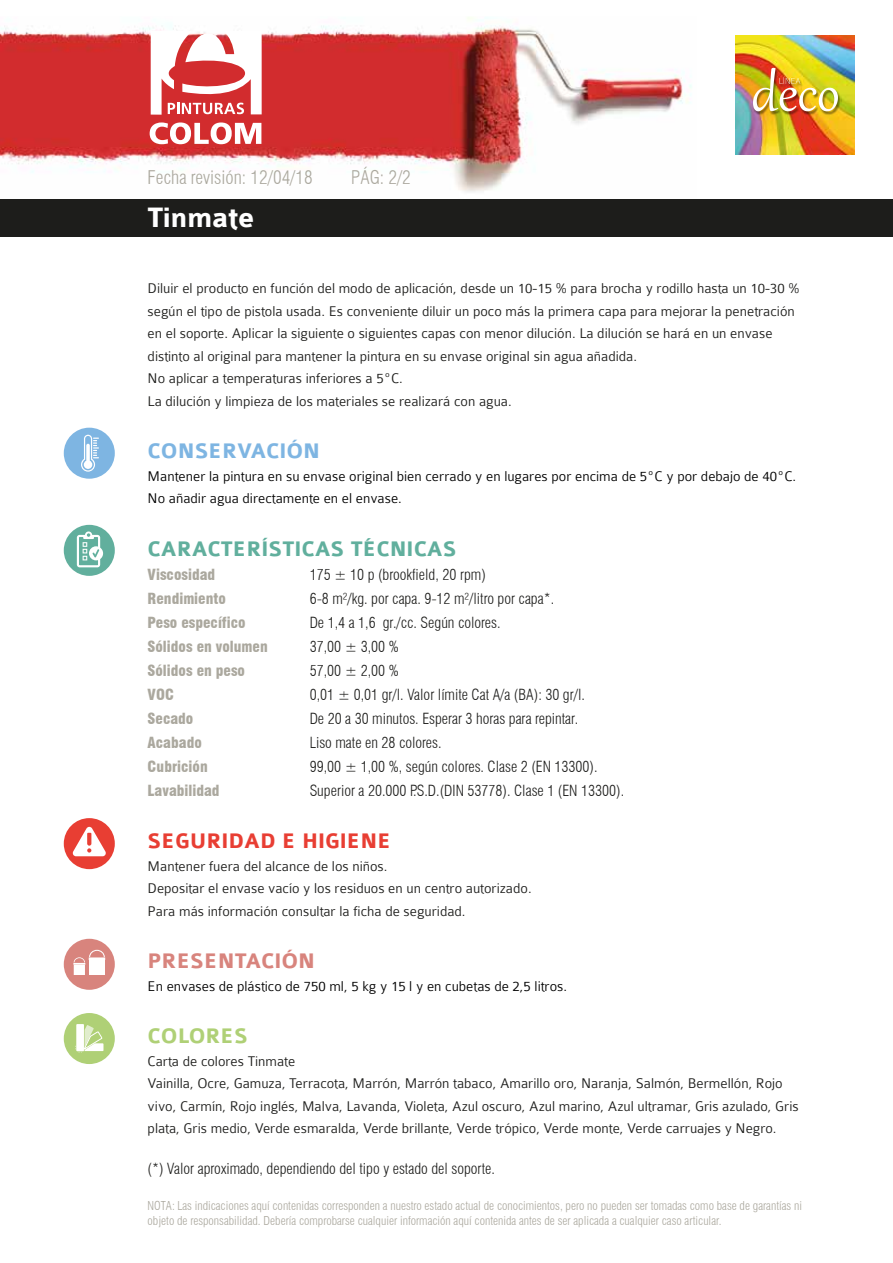
<style>
.page{position:relative;width:893px;height:1263px;background:#fff}
.page>*{position:absolute;margin:0;border:0;box-sizing:border-box;transform-origin:0 0}
.t1{font:700 30px "Colaborate";color:#fff}
.t2{font:700 22.5px "Colaborate";color:#61af9d}
.t3{font:700 22.5px "Colaborate";color:#e83e33}
.t4{font:700 22.5px "Colaborate";color:#7eb5e2}
.t5{font:700 22.5px "Colaborate";color:#d8847d}
.t6{font:700 22.5px "Colaborate";color:#afd076}
.t7{font:300 condensed 18.45px "Swiss 721 BT";color:#aba89e}
.t8{font:300 15px/22.5px "Colaborate";color:#1d1d1b}
.t9{font:300 condensed 15px "Swiss 721 BT";color:#1d1d1b}
.t10{font:300 15px/22.5px "Colaborate";color:#000}
.t11{font:900 condensed 15px "Swiss 721 BT";color:#aba89e}
.t12{font:300 condensed 12px/14.4px "Swiss 721 BT";color:#aba89e}
</style>
<div class="page">
<img style="left:735px;top:36px;width:119px;height:119px">
<img style="left:0;top:17px;width:692px;height:175px">
<svg style="left:150px;top:122px;width:111px;height:22px"></svg>
<svg style="left:151px;top:24px;width:111px;height:91px"></svg>
<div style="left:0;top:199px;width:893px;height:38px;background:#1d1d1b"></div>
<div style="left:64px;top:525px;width:51px;height:51px;background:#61af9d;border-radius:50%"></div>
<svg style="left:77px;top:531px;width:26px;height:36px"></svg>
<div style="left:64px;top:428px;width:51px;height:51px;background:#7eb5e2;border-radius:50%"></div>
<svg style="left:81px;top:435px;width:18px;height:37px"></svg>
<div style="left:64px;top:939px;width:51px;height:51px;background:#d8847d;border-radius:50%"></div>
<svg style="left:73px;top:950px;width:32px;height:25px"></svg>
<img style="left:752px;top:67px;width:90px;height:48px">
<img style="left:753px;top:68px;width:85px;height:43px">
<div style="left:64px;top:1013px;width:51px;height:51px;background:#afd076;border-radius:50%"></div>
<svg style="left:75px;top:1025px;width:28px;height:28px"></svg>
<div style="left:64px;top:818px;width:51px;height:51px;background:#e83e33;border-radius:50%"></div>
<svg style="left:73px;top:827px;width:33px;height:29px"></svg>
<p class="t7" style="left:148px;top:166px;width:167px">Fecha revisión: 12/04/18</p>
<p class="t7" style="left:351px;top:166px;width:61px">PÁG: 2/2</p>
<h1 class="t1" style="left:148px;top:202px;width:108px">Tinmate</h1>
<p class="t8" style="left:148px;top:277px;width:653px">Diluir el producto en función del modo de aplicación, desde un 10-15 % para brocha y rodillo hasta un 10-30 % según el tipo de pistola usada. Es conveniente diluir un poco más la primera capa para mejorar la penetración en el soporte. Aplicar la siguiente o siguientes capas con menor dilución. La dilución se hará en un envase distinto al original para mantener la pintura en su envase original sin agua añadida.<br>No aplicar a temperaturas inferiores a 5ºC.<br>La dilución y limpieza de los materiales se realizará con agua.</p>
<h2 class="t4" style="left:148px;top:440px;width:174px">CONSERVACIÓN</h2>
<p class="t10" style="left:148px;top:465px;width:650px">Mantener la pintura en su envase original bien cerrado y en lugares por encima de 5ºC y por debajo de 40ºC.<br>No añadir agua directamente en el envase.</p>
<h2 class="t2" style="left:148px;top:537px;width:311px">CARACTERÍSTICAS TÉCNICAS</h2>
<p class="t11" style="left:148px;top:565px;width:69px">Viscosidad</p>
<p class="t9" style="left:310px;top:565px;width:178px">175 ± 10 p (brookfield, 20 rpm)</p>
<p class="t11" style="left:148px;top:589px;width:80px">Rendimiento</p>
<p class="t9" style="left:310px;top:589px;width:246px">6-8 m²/kg. por capa. 9-12 m²/litro por capa*.</p>
<p class="t11" style="left:148px;top:613px;width:100px">Peso específico</p>
<p class="t9" style="left:310px;top:613px;width:192px">De 1,4 a 1,6 gr./cc. Según colores.</p>
<p class="t11" style="left:148px;top:637px;width:122px">Sólidos en volumen</p>
<p class="t9" style="left:310px;top:637px;width:91px">37,00 ± 3,00 %</p>
<p class="t11" style="left:148px;top:661px;width:99px">Sólidos en peso</p>
<p class="t9" style="left:310px;top:661px;width:91px">57,00 ± 2,00 %</p>
<p class="t11" style="left:148px;top:685px;width:28px">VOC</p>
<p class="t9" style="left:310px;top:685px;width:277px">0,01 ± 0,01 gr/l. Valor límite Cat A/a (BA): 30 gr/l.</p>
<p class="t11" style="left:148px;top:709px;width:47px">Secado</p>
<p class="t9" style="left:310px;top:709px;width:270px">De 20 a 30 minutos. Esperar 3 horas para repintar.</p>
<p class="t11" style="left:148px;top:733px;width:56px">Acabado</p>
<p class="t9" style="left:310px;top:733px;width:133px">Liso mate en 28 colores.</p>
<p class="t11" style="left:148px;top:757px;width:62px">Cubrición</p>
<p class="t9" style="left:310px;top:757px;width:289px">99,00 ± 1,00 %, según colores. Clase 2 (EN 13300).</p>
<p class="t11" style="left:148px;top:781px;width:73px">Lavabilidad</p>
<p class="t9" style="left:310px;top:781px;width:316px">Superior a 20.000 P.S.D.(DIN 53778). Clase 1 (EN 13300).</p>
<h2 class="t3" style="left:148px;top:830px;width:245px">SEGURIDAD E HIGIENE</h2>
<p class="t8" style="left:148px;top:855px;width:385px">Mantener fuera del alcance de los niños.<br>Depositar el envase vacío y los residuos en un centro autorizado.<br>Para más información consultar la ficha de seguridad.</p>
<h2 class="t5" style="left:148px;top:950px;width:169px">PRESENTACIÓN</h2>
<p class="t10" style="left:148px;top:975px;width:421px">En envases de plástico de 750 ml, 5 kg y 15 l y en cubetas de 2,5 litros.</p>
<h2 class="t6" style="left:148px;top:1025px;width:102px">COLORES</h2>
<p class="t8" style="left:148px;top:1050px;width:653px">Carta de colores Tinmate<br>Vainilla, Ocre, Gamuza, Terracota, Marrón, Marrón tabaco, Amarillo oro, Naranja, Salmón, Bermellón, Rojo vivo, Carmín, Rojo inglés, Malva, Lavanda, Violeta, Azul oscuro, Azul marino, Azul ultramar, Gris azulado, Gris plata, Gris medio, Verde esmaralda, Verde brillante, Verde trópico, Verde monte, Verde carruajes y Negro.</p>
<p class="t9" style="left:148px;top:1159px;width:349px">(*) Valor aproximado, dependiendo del tipo y estado del soporte.</p>
<p class="t12" style="left:148px;top:1199px;width:656px">NOTA: Las indicaciones aquí contenidas corresponden a nuestro estado actual de conocimientos, pero no pueden ser tomadas como base de garantías ni objeto de responsabilidad. Debería comprobarse cualquier información aquí contenida antes de ser aplicada a cualquier caso articular.</p>
</div>
